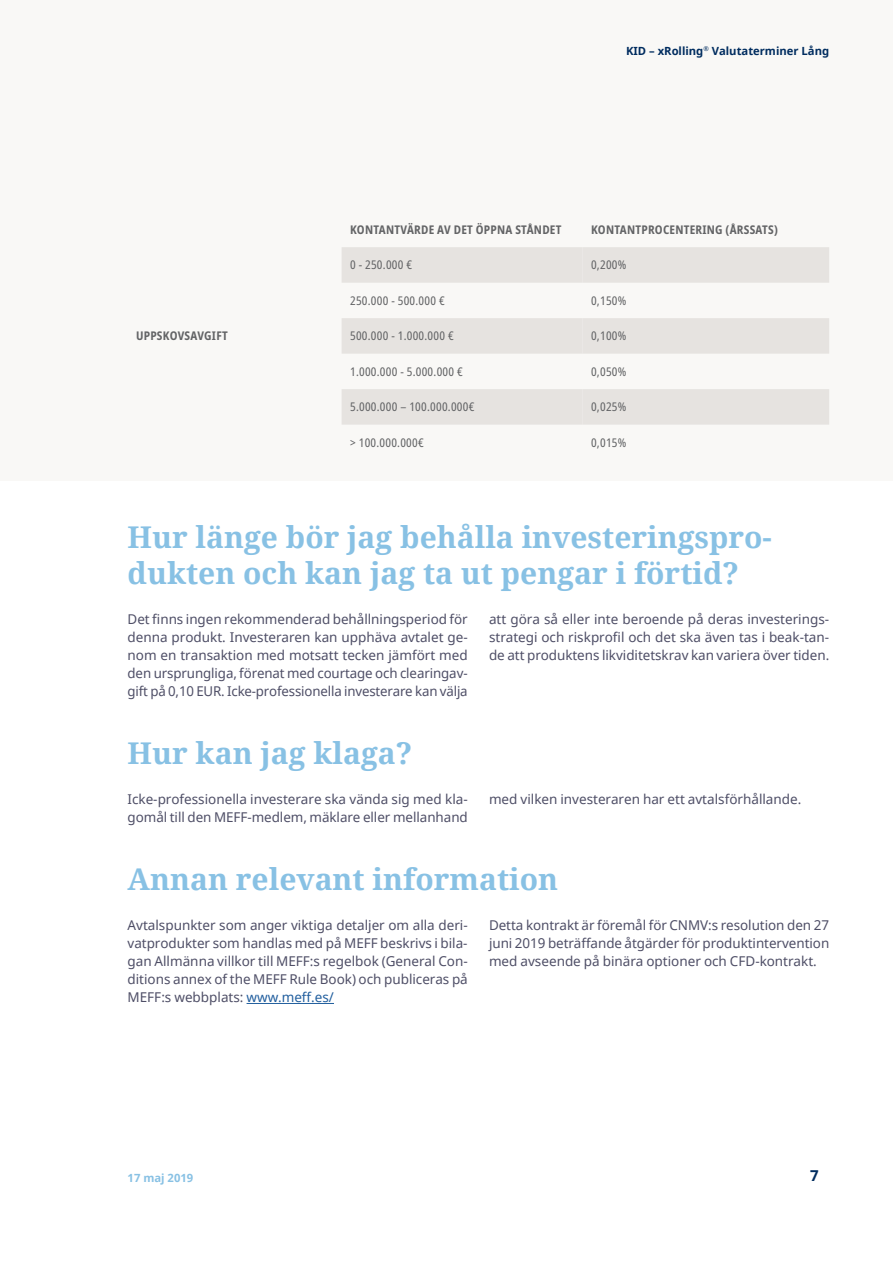
<style>
.page{position:relative;width:893px;height:1263px;background:#fff}
.page>*{position:absolute;margin:0;border:0;box-sizing:border-box;transform-origin:0 0}
.t1{font:700 30px/36px "Noto Serif";color:#88c1e4}
.t2{font:700 15px "Noto Sans";color:#002c5f}
.t3{font:13.5px/18px "Noto Sans";color:#4e4e66;text-align:justify}
.t4{font:condensed 12px "Noto Sans";letter-spacing:.02em;color:#636466}
.t5{font:700 condensed 12px "Noto Sans";letter-spacing:.02em;color:#636466}
.t6{font:700 11.25px "Noto Sans";color:#002c5f}
.t7{font:700 11.25px "Noto Sans";color:#88c1e4}
.s1{color:#215e9e}
</style>
<div class="page">
<hr style="left:247px;top:1003px;width:87px;height:1px;background:#215e9e">
<div style="left:0;top:0;width:893px;height:480px;background:#f9f8f6"></div>
<svg style="left:342px;top:247px;width:487px;height:178px"></svg>
<p class="t5" style="left:136px;top:327px;width:93px">UPPSKOVSAVGIFT</p>
<p class="t6" style="left:626px;top:43px;width:205px">KID – xRolling<sup>®</sup> Valutaterminer Lång</p>
<p class="t6" style="left:629px;top:43px;width:201px">KID – xRo ling<sup>®</sup> Valutaterminer Kort</p>
<p class="t5" style="left:350px;top:221px;width:213px">KONTANTVÄRDE AV DET ÖPPNA STÅNDET</p>
<p class="t5" style="left:591px;top:221px;width:188px">KONTANTPROCENTERING (ÅRSSATS)</p>
<p class="t4" style="left:350px;top:256px;width:64px">0 - 250.000 €</p>
<p class="t4" style="left:591px;top:256px;width:37px">0,200%</p>
<p class="t4" style="left:350px;top:292px;width:96px">250.000 - 500.000 €</p>
<p class="t4" style="left:591px;top:292px;width:37px">0,150%</p>
<p class="t4" style="left:350px;top:327px;width:105px">500.000 - 1.000.000 €</p>
<p class="t4" style="left:591px;top:327px;width:37px">0,100%</p>
<p class="t4" style="left:350px;top:363px;width:114px">1.000.000 - 5.000.000 €</p>
<p class="t4" style="left:591px;top:363px;width:37px">0,050%</p>
<p class="t4" style="left:350px;top:398px;width:126px">5.000.000 – 100.000.000€</p>
<p class="t4" style="left:591px;top:398px;width:37px">0,025%</p>
<p class="t4" style="left:350px;top:434px;width:75px">&gt; 100.000.000€</p>
<p class="t4" style="left:591px;top:434px;width:37px">0,015%</p>
<h1 class="t1" style="left:128px;top:519px;width:646px">Hur länge bör jag behålla investeringspro&shy;dukten och kan jag ta ut pengar i förtid?</h1>
<p class="t3" style="left:128px;top:610px;width:342px">Det finns ingen rekommenderad behållningsperiod för denna produkt. Investeraren kan upphäva avtalet ge&shy;nom en transaktion med motsatt tecken jämfört med den ursprungliga, förenat med courtage och clearingav&shy;gift på 0,10 EUR. Icke-professionella investerare kan välja</p>
<p class="t3" style="left:489px;top:610px;width:342px">att göra så eller inte beroende på deras investerings&shy;strategi och riskprofil och det ska även tas i beak-tan&shy;de att produktens likviditetskrav kan variera över tiden.</p>
<h1 class="t1" style="left:128px;top:734px;width:286px">Hur kan jag klaga?</h1>
<p class="t3" style="left:128px;top:790px;width:342px">Icke-professionella investerare ska vända sig med kla&shy;gomål till den MEFF-medlem, mäklare eller mellanhand</p>
<p class="t3" style="left:489px;top:790px;width:314px">med vilken investeraren har ett avtalsförhållande.</p>
<h1 class="t1" style="left:128px;top:860px;width:432px">Annan relevant information</h1>
<p class="t3" style="left:128px;top:916px;width:342px">Avtalspunkter som anger viktiga detaljer om alla deri&shy;vatprodukter som handlas med på MEFF beskrivs i bila&shy;gan Allmänna villkor till MEFF:s regelbok (General Con&shy;ditions annex of the MEFF Rule Book) och publiceras på MEFF:s webbplats: <span class="s1">www.meff.es/</span></p>
<p class="t3" style="left:489px;top:916px;width:342px">Detta kontrakt är föremål för CNMV:s resolution den 27 juni 2019 beträffande åtgärder för produktintervention med avseende på binära optioner och CFD-kontrakt.</p>
<p class="t7" style="left:128px;top:1170px;width:67px">17 maj 2019</p>
<p class="t2" style="left:810px;top:1165px;width:10px">7</p>
</div>
